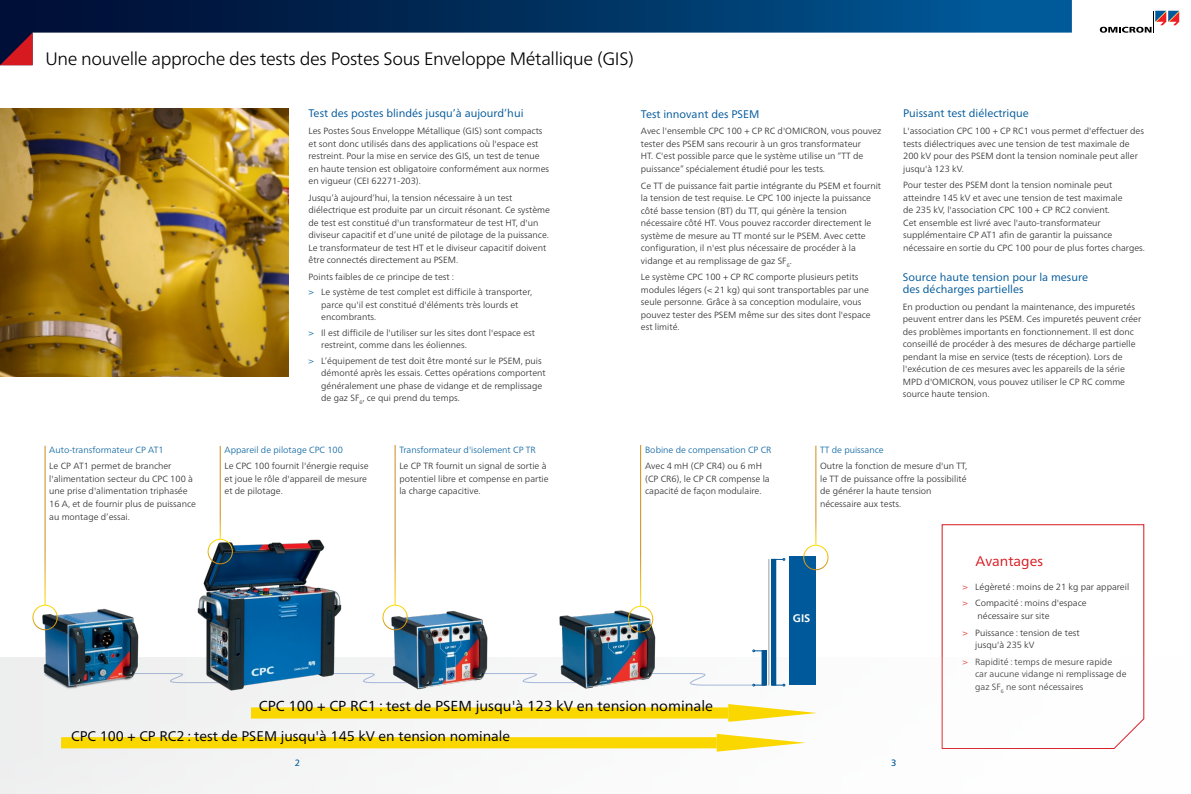
<style>
.page{position:relative;width:1191px;height:794px;background:#fff}
.page>*{position:absolute;margin:0;border:0;box-sizing:border-box;transform-origin:0 0}
.Content_-_Page_Headl{font:300 18px "Frutiger Neue LTW1 G";letter-spacing:-.02em;color:#000}
.Picture_-_Descriptio{font:14.5px "Frutiger Neue LTW1 G";color:#000}
.Picture_-_Descriptio-2{font:14px "Frutiger Neue LTW1 G";color:#000}
.Benefits_-_Headline{font:14px "Frutiger Neue LTW1 G";color:#d71920}
.Content_-_Header_blu{font:700 11.1px "OMICRON";color:#fff}
.Content_-_Headline_1{font:11px/12.5px "Frutiger Neue LTW1 G";color:#00599a}
.Content_-_Normal{font:300 9px/12.5px "Frutiger Neue LTW1 G";color:#292829}
.Content_-_Headline_2{font:300 9px "Frutiger Neue LTW1 G";color:#005e9d}
.Content_-_Last_Page{font:300 9px "Frutiger Neue LTW1 G";color:#00599a}
.s1{font-size:9.5px;color:#005e9d}
.s2{font-size:9.5px;color:#d92c25}
</style>
<div class="page">
<svg style="left:0;top:0;width:1071px;height:33px;background:#023464"></svg>
<svg style="left:0;top:33px;width:33px;height:32px"></svg>
<svg style="left:1099px;top:11px;width:80px;height:22px"></svg>
<svg style="left:942px;top:524px;width:202px;height:134px"></svg>
<div style="left:0;top:658px;width:1190px;height:136px;background:#fbfbfb"></div>
<svg style="left:343px;top:673px;width:24px;height:10px"></svg>
<svg style="left:511px;top:673px;width:20px;height:10px"></svg>
<svg style="left:154px;top:672px;width:40px;height:11px"></svg>
<div style="left:61px;top:737px;width:655px;height:11px;background:#fbd700"></div>
<svg style="left:716px;top:734px;width:89px;height:17px"></svg>
<div style="left:251px;top:707px;width:477px;height:11px;background:#fbd700"></div>
<svg style="left:728px;top:704px;width:89px;height:17px"></svg>
<img style="left:0;top:109px;width:288px;height:267px">
<div style="left:789px;top:556px;width:26px;height:129px;background:#00599a"></div>
<hr style="left:762px;top:651px;width:4px;height:34px;background:#005595">
<div style="left:761px;top:650px;width:5px;height:35px;border:1px solid #005595"></div>
<hr style="left:771px;top:559px;width:4px;height:126px;background:#005595">
<div style="left:771px;top:559px;width:5px;height:126px;border:1px solid #005595"></div>
<hr style="left:768px;top:559px;width:1px;height:126px;background:#9c9e9f">
<svg style="left:752px;top:649px;width:14px;height:3px"></svg>
<svg style="left:676px;top:672px;width:109px;height:14px"></svg>
<svg style="left:771px;top:558px;width:14px;height:2px"></svg>
<img style="left:194px;top:533px;width:149px;height:186px">
<img style="left:367px;top:583px;width:144px;height:136px">
<img style="left:531px;top:588px;width:145px;height:150px">
<img style="left:16px;top:598px;width:138px;height:131px">
<div style="left:803px;top:545px;width:25px;height:25px;border:1px solid #fff;border-radius:50%"></div>
<div style="left:33px;top:605px;width:25px;height:25px;border:1px solid #fff;border-radius:50%"></div>
<hr style="left:45px;top:446px;width:1px;height:159px;background:#fff">
<div style="left:208px;top:539px;width:25px;height:25px;border:1px solid #fff;border-radius:50%"></div>
<hr style="left:220px;top:446px;width:1px;height:93px;background:#fff">
<div style="left:382px;top:605px;width:25px;height:25px;border:1px solid #fff;border-radius:50%"></div>
<hr style="left:395px;top:445px;width:1px;height:160px;background:#fff">
<div style="left:628px;top:606px;width:25px;height:26px;border:1px solid #fff;border-radius:50%"></div>
<hr style="left:640px;top:445px;width:1px;height:161px;background:#fff">
<p class="Content_-_Page_Headl" style="left:45px;top:48px;width:590px">Une nouvelle approche des tests des Postes Sous Enveloppe Métallique (GIS)</p>
<p class="Content_-_Headline_1" style="left:308px;top:107px;width:216px">Test des postes blindés jusqu’à aujourd’hui</p>
<p class="Content_-_Normal" style="left:308px;top:125px;width:242px">Les Postes Sous Enveloppe Métallique (GIS) sont compacts et sont donc utilisés dans des applications où l'espace est restreint. Pour la mise en service des GIS, un test de tenue en haute tension est obligatoire conformément aux normes en vigueur (CEI 62271-203).</p>
<p class="Content_-_Normal" style="left:308px;top:191px;width:243px">Jusqu’à aujourd’hui, la tension nécessaire à un test diélectrique est produite par un circuit résonant. Ce système de test est constitué d'un transformateur de test HT, d'un diviseur capacitif et d’une unité de pilotage de la puissance.<br>Le transformateur de test HT et le diviseur capacitif doivent être connectés directement au PSEM.</p>
<p class="Content_-_Normal" style="left:308px;top:271px;width:147px">Points faibles de ce principe de test :</p>
<p class="Content_-_Normal" style="left:321px;top:286px;width:212px;text-indent:-13px"><span class="s1">&gt;</span> Le système de test complet est difficile à transporter, parce qu'il est constitué d'éléments très lourds et encombrants.</p>
<p class="Content_-_Normal" style="left:321px;top:326px;width:215px;text-indent:-13px"><span class="s1">&gt;</span> Il est difficile de l'utiliser sur les sites dont l'espace est restreint, comme dans les éoliennes.</p>
<p class="Content_-_Normal" style="left:321px;top:354px;width:226px;text-indent:-13px"><span class="s1">&gt;</span> L’équipement de test doit être monté sur le PSEM, puis démonté après les essais. Cettes opérations comportent généralement une phase de vidange et de remplissage de gaz SF<sub>6</sub>, ce qui prend du temps.</p>
<p class="Content_-_Headline_1" style="left:641px;top:107px;width:120px">Test innovant des PSEM</p>
<p class="Content_-_Normal" style="left:641px;top:125px;width:242px">Avec l'ensemble CPC 100 + CP RC d'OMICRON, vous pouvez tester des PSEM sans recourir à un gros transformateur<br>HT. C'est possible parce que le système utilise un “TT de puissance” spécialement étudié pour les tests.</p>
<p class="Content_-_Normal" style="left:641px;top:179px;width:242px">Ce TT de puissance fait partie intégrante du PSEM et fournit la tension de test requise. Le CPC 100 injecte la puissance côté basse tension (BT) du TT, qui génère la tension nécessaire côté HT. Vous pouvez raccorder directement le système de mesure au TT monté sur le PSEM. Avec cette configuration, il n'est plus nécessaire de procéder à la vidange et au remplissage de gaz SF<sub>6</sub>.</p>
<p class="Content_-_Normal" style="left:641px;top:271px;width:231px">Le système CPC 100 + CP RC comporte plusieurs petits modules légers (&lt; 21 kg) qui sont transportables par une seule personne. Grâce à sa conception modulaire, vous pouvez tester des PSEM même sur des sites dont l'espace est limité.</p>
<p class="Content_-_Headline_1" style="left:903px;top:107px;width:127px">Puissant test diélectrique</p>
<p class="Content_-_Normal" style="left:903px;top:125px;width:242px">L'association CPC 100 + CP RC1 vous permet d'effectuer des tests diélectriques avec une tension de test maximale de 200 kV pour des PSEM dont la tension nominale peut aller jusqu'à 123 kV.</p>
<p class="Content_-_Normal" style="left:903px;top:179px;width:243px">Pour tester des PSEM dont la tension nominale peut atteindre 145 kV et avec une tension de test maximale<br>de 235 kV, l'association CPC 100 + CP RC2 convient.<br>Cet ensemble est livré avec l'auto-transformateur supplémentaire CP AT1 afin de garantir la puissance nécessaire en sortie du CPC 100 pour de plus fortes charges.</p>
<p class="Content_-_Headline_1" style="left:903px;top:270px;width:187px">Source haute tension pour la mesure des décharges partielles</p>
<p class="Content_-_Normal" style="left:903px;top:300px;width:240px">En production ou pendant la maintenance, des impuretés peuvent entrer dans les PSEM. Ces impuretés peuvent créer des problèmes importants en fonctionnement. Il est donc conseillé de procéder à des mesures de décharge partielle pendant la mise en service (tests de réception). Lors de l'exécution de ces mesures avec les appareils de la série MPD d'OMICRON, vous pouvez utiliser le CP RC comme source haute tension.</p>
<p class="Content_-_Headline_2" style="left:49px;top:444px;width:116px">Auto-transformateur CP AT1</p>
<p class="Content_-_Normal" style="left:49px;top:460px;width:148px">Le CP AT1 permet de brancher l'alimentation secteur du CPC 100 à une prise d'alimentation triphasée<br>16 A, et de fournir plus de puissance au montage d‘essai.</p>
<p class="Content_-_Headline_2" style="left:224px;top:444px;width:120px">Appareil de pilotage CPC 100</p>
<p class="Content_-_Normal" style="left:224px;top:460px;width:146px">Le CPC 100 fournit l'énergie requise et joue le rôle d'appareil de mesure et de pilotage.</p>
<p class="Content_-_Headline_2" style="left:399px;top:444px;width:138px">Transformateur d'isolement CP TR</p>
<p class="Content_-_Normal" style="left:399px;top:460px;width:151px">Le CP TR fournit un signal de sortie à potentiel libre et compense en partie la charge capacitive.</p>
<p class="Content_-_Headline_2" style="left:645px;top:444px;width:128px">Bobine de compensation CP CR</p>
<p class="Content_-_Normal" style="left:645px;top:460px;width:126px">Avec 4 mH (CP CR4) ou 6 mH (CP CR6), le CP CR compense la capacité de façon modulaire.</p>
<p class="Content_-_Headline_2" style="left:820px;top:444px;width:65px">TT de puissance</p>
<p class="Content_-_Normal" style="left:820px;top:460px;width:148px">Outre la fonction de mesure d'un TT, le TT de puissance offre la possibilité de générer la haute tension nécessaire aux tests.</p>
<p class="Content_-_Header_blu" style="left:793px;top:611px;width:19px">GIS</p>
<p class="Benefits_-_Headline" style="left:975px;top:552px;width:69px">Avantages</p>
<p class="Content_-_Normal" style="left:962px;top:580px;width:168px"><span class="s2">&gt;</span> Légèreté : moins de 21 kg par appareil</p>
<p class="Content_-_Normal" style="left:977px;top:597px;width:111px;text-indent:-15px"><span class="s2">&gt;</span> Compacité : moins d'espace nécessaire sur site</p>
<p class="Content_-_Normal" style="left:975px;top:626px;width:106px;text-indent:-13px"><span class="s2">&gt;</span> Puissance : tension de test jusqu'à 235 kV</p>
<p class="Content_-_Normal" style="left:975px;top:655px;width:153px;text-indent:-13px"><span class="s2">&gt;</span> Rapidité : temps de mesure rapide car aucune vidange ni remplissage de gaz SF<sub>6</sub> ne sont nécessaires</p>
<p class="Picture_-_Descriptio" style="left:259px;top:697px;width:456px">CPC 100 + CP RC1 : test de PSEM jusqu'à 123 kV en tension nominale</p>
<p class="Picture_-_Descriptio-2" style="left:71px;top:728px;width:440px">CPC 100 + CP RC2 : test de PSEM jusqu'à 145 kV en tension nominale</p>
<p class="Content_-_Last_Page" style="left:295px;top:757px;width:7px">2</p>
<p class="Content_-_Last_Page" style="left:891px;top:757px;width:7px">3</p>
</div>
